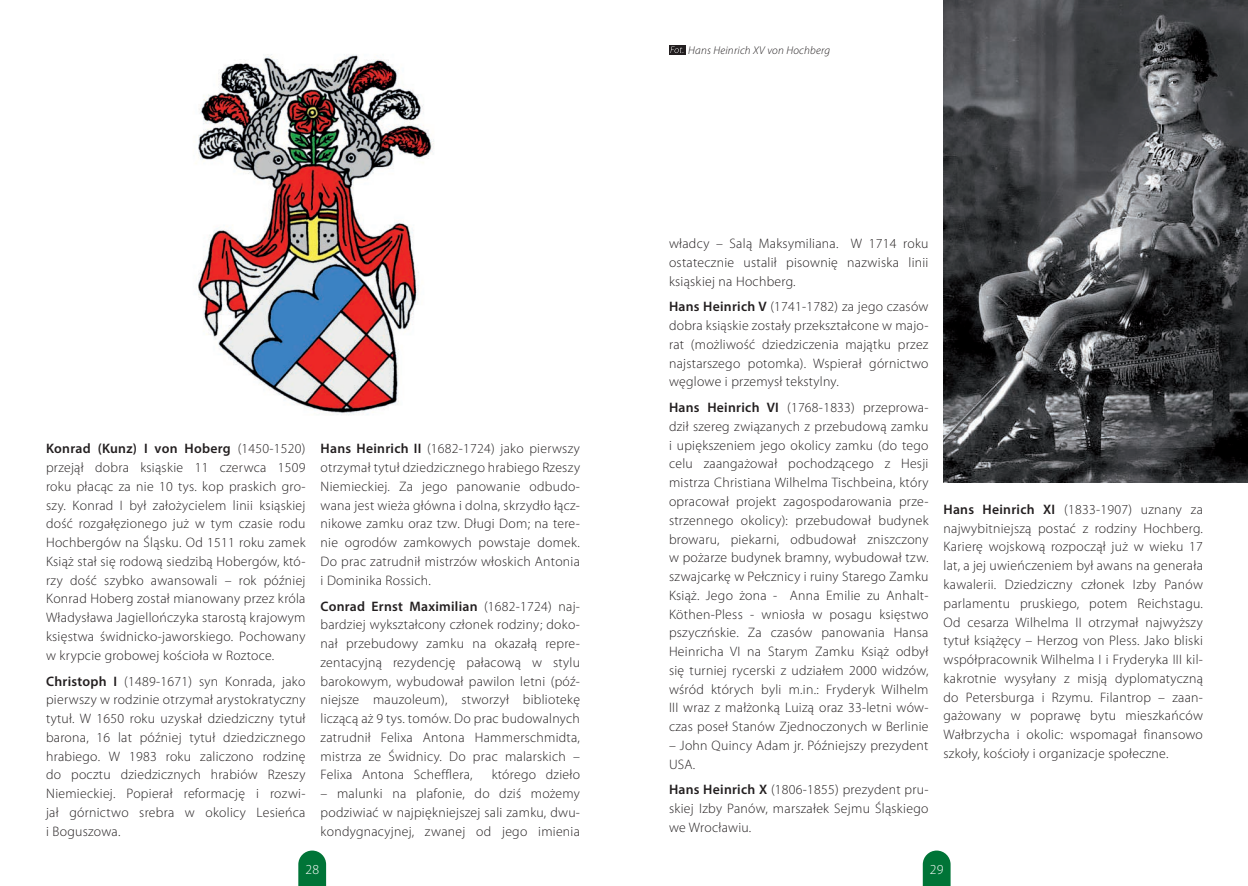
<style>
.page{position:relative;width:1248px;height:886px;background:#fff}
.page>*{position:absolute;margin:0;border:0;box-sizing:border-box;transform-origin:0 0}
.t1{font:300 13.75px/18.8px "Myriad Pro";letter-spacing:.02em;color:#231f20;text-align:justify}
.t2{font:300 13.75px "Myriad Pro";color:#fff}
.t3{font:italic 300 11.25px "Myriad Pro";letter-spacing:.02em;color:#231f20}
.s1{font-weight:600}
</style>
<div class="page">
<img style="left:197px;top:54px;width:237px;height:361px">
<img style="left:943px;top:0;width:304px;height:482px">
<div style="left:669px;top:45px;width:16px;height:9px;background:#231f20"></div>
<svg style="left:670px;top:46px;width:13px;height:7px"></svg>
<svg style="left:298px;top:850px;width:28px;height:36px"></svg>
<svg style="left:922px;top:850px;width:28px;height:36px"></svg>
<p class="t1" style="left:46px;top:439px;width:261px"><span class="s1">Konrad (Kunz) I von Hoberg</span> (1450-1520) przejął dobra ksiąskie 11 czerwca 1509 roku płacąc za nie 10 tys. kop praskich gro&shy;szy. Konrad I był założycielem linii ksiąskiej dość rozgałęzionego już w tym czasie rodu Hochbergów na Śląsku. Od 1511 roku zamek Książ stał się rodową siedzibą Hobergów, któ&shy;rzy dość szybko awansowali – rok później Konrad Hoberg został mianowany przez króla Władysława Jagiellończyka starostą krajowym księstwa świdnicko-jaworskiego. Pochowany w krypcie grobowej kościoła w Roztoce.</p>
<p class="t1" style="left:46px;top:671px;width:261px"><span class="s1">Christoph I</span> (1489-1671) syn Konrada, jako pierwszy w rodzinie otrzymał arystokratyczny tytuł. W 1650 roku uzyskał dziedziczny tytuł barona, 16 lat później tytuł dziedzicznego hrabiego. W 1983 roku zaliczono rodzinę do pocztu dziedzicznych hrabiów Rzeszy Niemieckiej. Popierał reformację i rozwi&shy;jał górnictwo srebra w okolicy Lesieńca i Boguszowa.</p>
<p class="t1" style="left:320px;top:439px;width:261px"><span class="s1">Hans Heinrich II</span> (1682-1724) jako pierwszy otrzymał tytuł dziedzicznego hrabiego Rzeszy Niemieckiej. Za jego panowanie odbudo&shy;wana jest wieża główna i dolna, skrzydło łącz&shy;nikowe zamku oraz tzw. Długi Dom; na tere&shy;nie ogrodów zamkowych powstaje domek.<br>Do prac zatrudnił mistrzów włoskich Antonia i Dominika Rossich.</p>
<p class="t1" style="left:320px;top:596px;width:261px"><span class="s1">Conrad Ernst Maximilian</span> (1682-1724) naj&shy;bardziej wykształcony członek rodziny; doko&shy;nał przebudowy zamku na okazałą repre&shy;zentacyjną rezydencję pałacową w stylu barokowym, wybudował pawilon letni (póź&shy;niejsze mauzoleum), stworzył bibliotekę liczącą aż 9 tys. tomów. Do prac budowalnych zatrudnił Felixa Antona Hammerschmidta, mistrza ze Świdnicy. Do prac malarskich – Felixa Antona Schefflera,</p>
<p class="t1" style="left:491px;top:765px;width:90px">którego dzieło</p>
<p class="t1" style="left:320px;top:784px;width:261px">– malunki na plafonie, do dziś możemy podziwiać w najpiękniejszej sali zamku, dwu&shy;kondygnacyjnej, zwanej od jego imienia</p>
<p class="t3" style="left:688px;top:44px;width:143px">Hans Heinrich XV von Hochberg</p>
<p class="t1" style="left:669px;top:234px;width:261px">władcy – Salą Maksymiliana. W 1714 roku ostatecznie ustalił pisownię nazwiska linii ksiąskiej na Hochberg.</p>
<p class="t1" style="left:669px;top:297px;width:261px"><span class="s1">Hans Heinrich V</span> (1741-1782) za jego czasów dobra ksiąskie zostały przekształcone w majo&shy;rat (możliwość dziedziczenia majątku przez najstarszego potomka). Wspierał górnictwo węglowe i przemysł tekstylny.</p>
<p class="t1" style="left:669px;top:398px;width:261px"><span class="s1">Hans Heinrich VI</span> (1768-1833) przeprowa&shy;dził szereg związanych z przebudową zamku i upiększeniem jego okolicy zamku (do tego celu zaangażował pochodzącego z Hesji mistrza Christiana Wilhelma Tischbeina, który opracował projekt zagospodarowania prze&shy;strzennego okolicy): przebudował budynek browaru, piekarni, odbudował zniszczony w pożarze budynek bramny, wybudował tzw. szwajcarkę w Pełcznicy i ruiny Starego Zamku Książ. Jego żona - Anna Emilie zu Anhalt-Köthen-Pless - wniosła w posagu księstwo pszyczńskie. Za czasów panowania Hansa Heinricha VI na Starym Zamku Książ odbył się turniej rycerski z udziałem 2000 widzów, wśród których byli m.in.: Fryderyk Wilhelm III wraz z małżonką Luizą oraz 33-letni wów&shy;czas poseł Stanów Zjednoczonych w Berlinie</p>
<p class="t1" style="left:669px;top:736px;width:261px">– John Quincy Adam jr. Późniejszy prezydent<br>USA.</p>
<p class="t1" style="left:669px;top:780px;width:261px"><span class="s1">Hans Heinrich X</span> (1806-1855) prezydent pru&shy;skiej Izby Panów, marszałek Sejmu Śląskiego we Wrocławiu.</p>
<p class="t1" style="left:943px;top:500px;width:261px"><span class="s1">Hans Heinrich XI</span> (1833-1907) uznany za najwybitniejszą postać z rodziny Hochberg.<br>Karierę wojskową rozpoczął już w wieku 17 lat, a jej uwieńczeniem był awans na generała kawalerii. Dziedziczny członek Izby Panów parlamentu pruskiego, potem Reichstagu.<br>Od cesarza Wilhelma II otrzymał najwyższy tytuł książęcy – Herzog von Pless. Jako bliski współpracownik Wilhelma I i Fryderyka III kil&shy;kakrotnie wysyłany z misją dyplomatyczną do Petersburga i Rzymu. Filantrop – zaan&shy;gażowany w poprawę bytu mieszkańców Wałbrzycha i okolic: wspomagał finansowo szkoły, kościoły i organizacje społeczne.</p>
<p class="t2" style="left:305px;top:861px;width:15px">28</p>
<p class="t2" style="left:929px;top:861px;width:15px">29</p>
</div>
